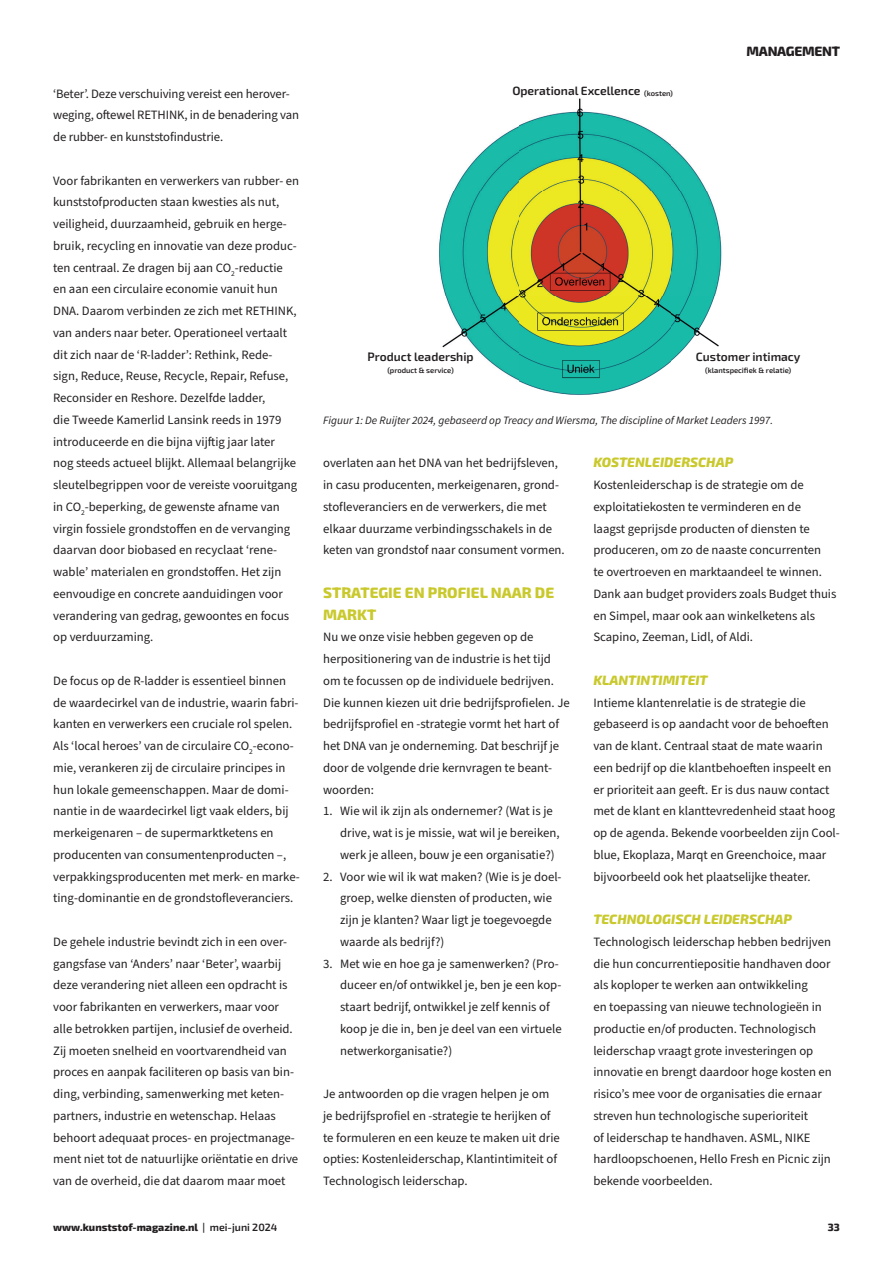
<style>
.page{position:relative;width:893px;height:1263px;background:#fff}
.page>*{position:absolute;margin:0;border:0;box-sizing:border-box;transform-origin:0 0}
.t1{font:800 15px/21.8px "Exo 2";color:#c9c92d}
.t2{font:italic 800 13.5px "Exo 2";color:#c9c92d}
.t3{font:800 13.5px "Exo 2";letter-spacing:-.02em;color:#231f20}
.t4{font:12.75px/21.8px "Source Sans Pro";color:#231f20}
.t5{font:600 12px "Exo 2";color:#231f20}
.t6{font:italic 11.25px "Source Sans Pro";color:#231f20}
.t7{font:800 10.5px "Exo 2";color:#231f20}
.t8{font:600 7.5px "Exo 2";color:#231f20}
.s1{font-size:7.5px}
.s2{font-weight:600}
</style>
<div class="page">
<img style="left:439px;top:98px;width:283px;height:297px">
<p class="t4" style="left:53px;top:83px;width:247px">‘Beter’. Deze verschuiving vereist een herover&shy;weging, oftewel RETHINK, in de benadering van de rubber- en kunststofindustrie.</p>
<p class="t4" style="left:53px;top:170px;width:248px">Voor fabrikanten en verwerkers van rubber- en kunststofproducten staan kwesties als nut, veiligheid, duurzaamheid, gebruik en herge&shy;bruik, recycling en innovatie van deze produc&shy;ten centraal. Ze dragen bij aan CO<sub>2</sub>-reductie en aan een circulaire economie vanuit hun DNA. Daarom verbinden ze zich met RETHINK, van anders naar beter. Operationeel vertaalt dit zich naar de ‘R-ladder’: Rethink, Rede&shy;sign, Reduce, Reuse, Recycle, Repair, Refuse, Reconsider en Reshore. Dezelfde ladder,<br>die Tweede Kamerlid Lansink reeds in 1979 introduceerde en die bijna vijftig jaar later<br>nog steeds actueel blijkt. Allemaal belangrijke sleutelbegrippen voor de vereiste vooruitgang in CO<sub>2</sub>-beperking, de gewenste afname van virgin fossiele grondstoffen en de vervanging daarvan door biobased en recyclaat ‘rene&shy;wable’ materialen en grondstoffen. Het zijn eenvoudige en concrete aanduidingen voor verandering van gedrag, gewoontes en focus op verduurzaming.</p>
<p class="t4" style="left:53px;top:670px;width:248px">De focus op de R-ladder is essentieel binnen de waardecirkel van de industrie, waarin fabri&shy;kanten en verwerkers een cruciale rol spelen.<br>Als ‘local heroes’ van de circulaire CO<sub>2</sub>-econo&shy;mie, verankeren zij de circulaire principes in hun lokale gemeenschappen. Maar de domi&shy;nantie in de waardecirkel ligt vaak elders, bij merkeigenaren – de supermarktketens en producenten van consumentenproducten –, verpakkingsproducenten met merk- en marke&shy;ting-dominantie en de grondstofleveranciers.</p>
<p class="t4" style="left:53px;top:931px;width:247px">De gehele industrie bevindt zich in een over&shy;gangsfase van ‘Anders’ naar ‘Beter’, waarbij deze verandering niet alleen een opdracht is voor fabrikanten en verwerkers, maar voor alle betrokken partijen, inclusief de overheid.<br>Zij moeten snelheid en voortvarendheid van proces en aanpak faciliteren op basis van bin&shy;ding, verbinding, samenwerking met keten&shy;partners, industrie en wetenschap. Helaas behoort adequaat proces- en projectmanage&shy;ment niet tot de natuurlijke oriëntatie en drive van de overheid, die dat daarom maar moet</p>
<p class="t5" style="left:512px;top:83px;width:162px">Operational Excellence <span class="s1">(kosten)</span></p>
<p class="t3" style="left:746px;top:42px;width:95px">MANAGEMENT</p>
<p class="t5" style="left:368px;top:349px;width:107px">Product leadership</p>
<p class="t8" style="left:387px;top:365px;width:68px">(product &amp; service)</p>
<p class="t5" style="left:696px;top:349px;width:106px">Customer intimacy</p>
<p class="t8" style="left:705px;top:365px;width:88px">(klantspecifiek &amp; relatie)</p>
<p class="t6" style="left:323px;top:413px;width:451px">Figuur 1: De Ruijter 2024, gebaseerd op Treacy and Wiersma, The discipline of Market Leaders 1997.</p>
<p class="t4" style="left:323px;top:453px;width:243px">overlaten aan het DNA van het bedrijfsleven, in casu producenten, merkeigenaren, grond&shy;stofleveranciers en de verwerkers, die met elkaar duurzame verbindingsschakels in de keten van grondstof naar consument vormen.</p>
<p class="t1" style="left:323px;top:581px;width:232px">STRATEGIE EN PROFIEL NAAR DE<br>MARKT</p>
<p class="t4" style="left:323px;top:627px;width:248px">Nu we onze visie hebben gegeven op de herpositionering van de industrie is het tijd om te focussen op de individuele bedrijven.<br>Die kunnen kiezen uit drie bedrijfsprofielen. Je bedrijfsprofiel en -strategie vormt het hart of het DNA van je onderneming. Dat beschrijf je door de volgende drie kernvragen te beant&shy;woorden:</p>
<p class="t4" style="left:340px;top:801px;width:221px;text-indent:-17px">1. Wie wil ik zijn als ondernemer? (Wat is je drive, wat is je missie, wat wil je bereiken, werk je alleen, bouw je een organisatie?)</p>
<p class="t4" style="left:340px;top:866px;width:223px;text-indent:-17px">2. Voor wie wil ik wat maken? (Wie is je doel&shy;groep, welke diensten of producten, wie zijn je klanten? Waar ligt je toegevoegde waarde als bedrijf?)</p>
<p class="t4" style="left:340px;top:953px;width:223px;text-indent:-17px">3. Met wie en hoe ga je samenwerken? (Pro&shy;duceer en/of ontwikkel je, ben je een kop&shy;staart bedrijf, ontwikkel je zelf kennis of koop je die in, ben je deel van een virtuele netwerkorganisatie?)</p>
<p class="t4" style="left:323px;top:1083px;width:238px">Je antwoorden op die vragen helpen je om je bedrijfsprofiel en -strategie te herijken of te formuleren en een keuze te maken uit drie opties: Kostenleiderschap, Klantintimiteit of Technologisch leiderschap.</p>
<p class="t2" style="left:593px;top:453px;width:141px">KOSTENLEIDERSCHAP</p>
<p class="t4" style="left:593px;top:474px;width:245px">Kostenleiderschap is de strategie om de exploitatiekosten te verminderen en de<br>laagst geprijsde producten of diensten te produceren, om zo de naaste concurrenten<br>te overtroeven en marktaandeel te winnen.<br>Dank aan budget providers zoals Budget thuis en Simpel, maar ook aan winkelketens als Scapino, Zeeman, Lidl, of Aldi.</p>
<p class="t2" style="left:593px;top:671px;width:116px">KLANTINTIMITEIT</p>
<p class="t4" style="left:593px;top:692px;width:248px">Intieme klantenrelatie is de strategie die gebaseerd is op aandacht voor de behoeften van de klant. Centraal staat de mate waarin een bedrijf op die klantbehoeften inspeelt en er prioriteit aan geeft. Er is dus nauw contact met de klant en klanttevredenheid staat hoog op de agenda. Bekende voorbeelden zijn Cool&shy;blue, Ekoplaza, Marqt en Greenchoice, maar bijvoorbeeld ook het plaatselijke theater.</p>
<p class="t2" style="left:593px;top:910px;width:200px">TECHNOLOGISCH LEIDERSCHAP</p>
<p class="t4" style="left:593px;top:931px;width:240px">Technologisch leiderschap hebben bedrijven die hun concurrentiepositie handhaven door als koploper te werken aan ontwikkeling<br>en toepassing van nieuwe technologieën in productie en/of producten. Technologisch leiderschap vraagt grote investeringen op innovatie en brengt daardoor hoge kosten en risico’s mee voor de organisaties die ernaar streven hun technologische superioriteit<br>of leiderschap te handhaven. ASML, NIKE hardloopschoenen, Hello Fresh en Picnic zijn bekende voorbeelden.</p>
<p class="t7" style="left:53px;top:1220px;width:226px">www.kunststof-magazine.nl <span class="s2">| mei-juni 2024</span></p>
<p class="t7" style="left:828px;top:1220px;width:14px">33</p>
</div>
